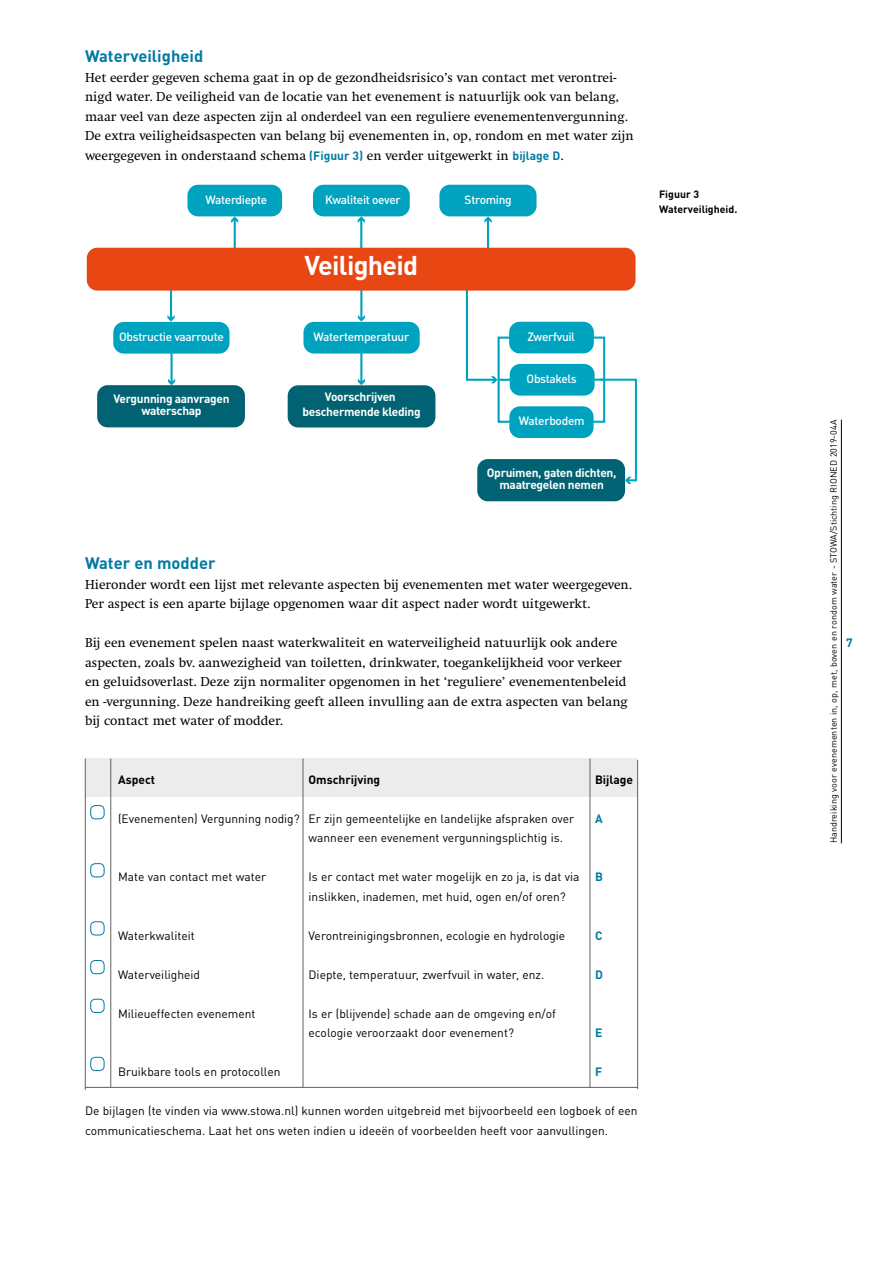
<style>
.page{position:relative;width:893px;height:1263px;background:#fff}
.page>*{position:absolute;margin:0;border:0;box-sizing:border-box;transform-origin:0 0}
.t1{font:700 26.85px "DIN Pro";letter-spacing:-.025em;color:#fff}
.t2{font:700 16.5px "DIN Pro";color:#007aa5}
.t3{font:13.5px/19.5px "Swift";color:#000}
.t4{font:12px/19.5px "DIN Pro";color:#000}
.t5{font:700 12px "DIN Pro";color:#000}
.t6{font:700 12px "DIN Pro";color:#007aa5}
.t7{font:700 11.85px/11.9px "DIN Pro";letter-spacing:-.025em;color:#fff;text-align:center}
.t8{font:500 11.85px "DIN Pro";letter-spacing:-.025em;color:#fff}
.t9{font:700 10.5px/15px "DIN Pro";color:#000}
.t10{font:9px "DIN Pro";letter-spacing:.005em;color:#000}
.s1{font-family:"DIN Pro";font-weight:700;font-size:12px;color:#007aa5}
</style>
<div class="page">
<svg style="left:465px;top:291px;width:58px;height:132px"></svg>
<hr style="left:360px;top:279px;width:2px;height:40px;background:#00a3bf">
<svg style="left:358px;top:315px;width:7px;height:7px"></svg>
<hr style="left:360px;top:219px;width:2px;height:30px;background:#00a3bf">
<svg style="left:358px;top:216px;width:7px;height:7px"></svg>
<hr style="left:234px;top:219px;width:2px;height:30px;background:#00a3bf">
<svg style="left:231px;top:216px;width:7px;height:7px"></svg>
<hr style="left:487px;top:219px;width:2px;height:30px;background:#00a3bf">
<svg style="left:484px;top:216px;width:8px;height:7px"></svg>
<hr style="left:170px;top:279px;width:2px;height:40px;background:#00a3bf">
<svg style="left:167px;top:315px;width:8px;height:7px"></svg>
<hr style="left:360px;top:329px;width:2px;height:54px;background:#00a3bf">
<svg style="left:358px;top:379px;width:7px;height:6px"></svg>
<hr style="left:170px;top:329px;width:3px;height:54px;background:#00a3bf">
<svg style="left:168px;top:379px;width:7px;height:6px"></svg>
<div style="left:477px;top:459px;width:148px;height:42px;background:#006272;border-radius:11px"></div>
<div style="left:97px;top:385px;width:148px;height:42px;background:#006272;border-radius:11px"></div>
<div style="left:313px;top:185px;width:97px;height:31px;background:#00a3bf;border-radius:11px"></div>
<div style="left:87px;top:248px;width:549px;height:43px;background:#e84613;border-radius:11px"></div>
<div style="left:509px;top:322px;width:85px;height:31px;background:#00a3bf;border-radius:11px"></div>
<div style="left:510px;top:364px;width:85px;height:32px;background:#00a3bf;border-radius:11px"></div>
<div style="left:509px;top:406px;width:85px;height:32px;background:#00a3bf;border-radius:11px"></div>
<div style="left:187px;top:185px;width:95px;height:31px;background:#00a3bf;border-radius:11px"></div>
<div style="left:439px;top:185px;width:98px;height:31px;background:#00a3bf;border-radius:11px"></div>
<div style="left:303px;top:322px;width:117px;height:32px;background:#00a3bf;border-radius:11px"></div>
<div style="left:113px;top:322px;width:116px;height:32px;background:#00a3bf;border-radius:11px"></div>
<div style="left:288px;top:385px;width:147px;height:42px;background:#006272;border-radius:11px"></div>
<svg style="left:580px;top:335px;width:57px;height:149px"></svg>
<div style="left:85px;top:758px;width:553px;height:39px;background:#ececec"></div>
<hr style="left:303px;top:758px;width:1px;height:329px;background:#626261">
<hr style="left:111px;top:758px;width:1px;height:329px;background:#626261">
<hr style="left:85px;top:758px;width:1px;height:332px;background:#626261">
<hr style="left:590px;top:758px;width:1px;height:329px;background:#626261">
<hr style="left:637px;top:760px;width:1px;height:329px;background:#626261">
<hr style="left:85px;top:1087px;width:553px;height:1px;background:#626261">
<hr style="left:841px;top:420px;width:1px;height:423px;background:#000">
<div style="left:90px;top:805px;width:14px;height:14px;border:1px solid #007aa5;border-radius:4px"></div>
<div style="left:90px;top:863px;width:14px;height:14px;border:1px solid #007aa5;border-radius:4px"></div>
<div style="left:90px;top:921px;width:14px;height:14px;border:1px solid #007aa5;border-radius:4px"></div>
<div style="left:90px;top:960px;width:14px;height:14px;border:1px solid #007aa5;border-radius:4px"></div>
<div style="left:90px;top:999px;width:14px;height:14px;border:1px solid #007aa5;border-radius:4px"></div>
<div style="left:90px;top:1057px;width:14px;height:14px;border:1px solid #007aa5;border-radius:4px"></div>
<p class="t2" style="left:85px;top:43px;width:120px">Waterveiligheid</p>
<p class="t3" style="left:85px;top:68px;width:550px">Het eerder gegeven schema gaat in op de gezondheidsrisico’s van contact met verontrei&shy;nigd water. De veiligheid van de locatie van het evenement is natuurlijk ook van belang, maar veel van deze aspecten zijn al onderdeel van een reguliere evenementenvergunning.<br>De extra veiligheidsaspecten van belang bij evenementen in, op, rondom en met water zijn weergegeven in onderstaand schema <span class="s1">(Figuur 3)</span> en verder uitgewerkt in <span class="s1">bijlage D</span>.</p>
<p class="t8" style="left:205px;top:190px;width:63px">Waterdiepte</p>
<p class="t8" style="left:465px;top:190px;width:49px">Stroming</p>
<p class="t8" style="left:325px;top:190px;width:77px">Kwaliteit oever</p>
<h1 class="t1" style="left:304px;top:244px;width:115px">Veiligheid</h1>
<p class="t8" style="left:119px;top:327px;width:106px">Obstructie vaarroute</p>
<p class="t8" style="left:313px;top:328px;width:97px">Watertemperatuur</p>
<p class="t7" style="left:113px;top:392px;width:117px">Vergunning aanvragen waterschap</p>
<p class="t7" style="left:303px;top:389px;width:120px;line-height:14.9px">Voorschrijven beschermende kleding</p>
<p class="t8" style="left:527px;top:327px;width:49px">Zwerfvuil</p>
<p class="t8" style="left:527px;top:369px;width:52px">Obstakels</p>
<p class="t8" style="left:519px;top:411px;width:67px">Waterbodem</p>
<p class="t7" style="left:487px;top:466px;width:131px">Opruimen, gaten dichten, maatregelen nemen</p>
<p class="t9" style="left:659px;top:186px;width:80px">Figuur 3<br>Waterveiligheid.</p>
<p class="t2" style="left:85px;top:550px;width:132px">Water en modder</p>
<p class="t3" style="left:85px;top:575px;width:548px">Hieronder wordt een lijst met relevante aspecten bij evenementen met water weergegeven.<br>Per aspect is een aparte bijlage opgenomen waar dit aspect nader wordt uitgewerkt.</p>
<p class="t3" style="left:85px;top:633px;width:544px">Bij een evenement spelen naast waterkwaliteit en waterveiligheid natuurlijk ook andere aspecten, zoals bv. aanwezigheid van toiletten, drinkwater, toegankelijkheid voor verkeer en geluidsoverlast. Deze zijn normaliter opgenomen in het ‘reguliere’ evenementenbeleid en -vergunning. Deze handreiking geeft alleen invulling aan de extra aspecten van belang bij contact met water of modder.</p>
<p class="t5" style="left:118px;top:770px;width:39px">Aspect</p>
<p class="t5" style="left:309px;top:770px;width:73px">Omschrijving</p>
<p class="t5" style="left:595px;top:770px;width:40px">Bijlage</p>
<p class="t4" style="left:118px;top:808px;width:458px">(Evenementen) Vergunning nodig? Er zijn gemeentelijke en landelijke afspraken over</p>
<p class="t6" style="left:595px;top:809px;width:9px">A</p>
<p class="t4" style="left:309px;top:827px;width:256px">wanneer een evenement vergunningsplichtig is.</p>
<p class="t4" style="left:118px;top:866px;width:150px">Mate van contact met water</p>
<p class="t4" style="left:309px;top:866px;width:272px">Is er contact met water mogelijk en zo ja, is dat via</p>
<p class="t6" style="left:595px;top:867px;width:9px">B</p>
<p class="t4" style="left:309px;top:886px;width:259px">inslikken, inademen, met huid, ogen en/of oren?</p>
<p class="t4" style="left:118px;top:925px;width:78px">Waterkwaliteit</p>
<p class="t4" style="left:309px;top:925px;width:258px">Verontreinigingsbronnen, ecologie en hydrologie</p>
<p class="t6" style="left:595px;top:926px;width:9px">C</p>
<p class="t4" style="left:118px;top:964px;width:84px">Waterveiligheid</p>
<p class="t4" style="left:309px;top:964px;width:237px">Diepte, temperatuur, zwerfvuil in water, enz.</p>
<p class="t6" style="left:595px;top:965px;width:9px">D</p>
<p class="t4" style="left:118px;top:1003px;width:139px">Milieueffecten evenement</p>
<p class="t4" style="left:309px;top:1003px;width:249px">Is er (blijvende) schade aan de omgeving en/of ecologie veroorzaakt door evenement?</p>
<p class="t6" style="left:595px;top:1023px;width:9px">E</p>
<p class="t4" style="left:118px;top:1061px;width:164px">Bruikbare tools en protocollen</p>
<p class="t6" style="left:595px;top:1062px;width:9px">F</p>
<p class="t4" style="left:85px;top:1100px;width:554px">De bijlagen (te vinden via www.stowa.nl) kunnen worden uitgebreid met bijvoorbeeld een logboek of een communicatieschema. Laat het ons weten indien u ideeën of voorbeelden heeft voor aanvullingen.</p>
<p class="t10" style="left:827px;top:843px;width:425px;rotate:-90deg">Handreiking voor evenementen in, op, met, boven en rondom water - STOWA/Stichting RIONED 2019-04A</p>
<p class="t6" style="left:846px;top:633px;width:8px">7</p>
</div>
